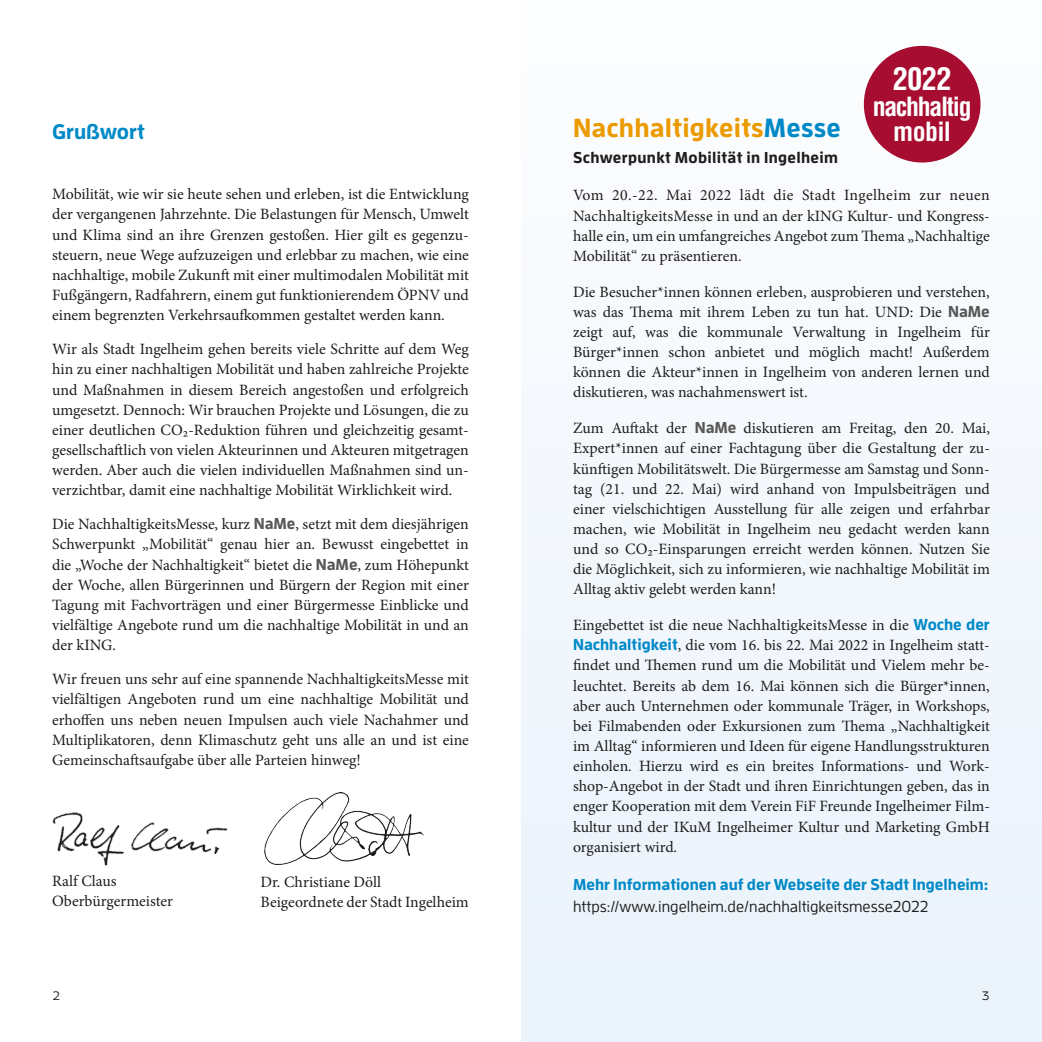
<style>
.page{position:relative;width:1042px;height:1042px;background:#fff}
.page>*{position:absolute;margin:0;border:0;box-sizing:border-box;transform-origin:0 0}
.t1{font:700 condensed 30.62px "Helvetica LT Std";color:#fff}
.t2{font:700 26.25px "Enzo OT";letter-spacing:.01em;color:#eb9a00}
.t3{font:700 condensed 25.9px "Helvetica LT Std";letter-spacing:-.05em;color:#fff}
.t4{font:700 21px "Enzo OT";color:#0089c7}
.t5{font:15.75px/20.1px "Minion Pro";color:#1d1d1b;text-align:justify}
.t6{font:700 15.75px "Enzo OT";color:#0089c7}
.t7{font:500 15.75px "Enzo OT";color:#1d1d1b}
.t8{font:700 15.75px "Enzo OT";letter-spacing:.02em;color:#1d1d1b}
.t9{font:500 12.25px "Enzo OT";color:#1d1d1b}
.s1{color:#0089c7}
.s2{font-family:"Enzo OT";font-weight:700;color:#575756}
.s3{font-family:"Enzo OT";font-weight:700;color:#0089c7}
</style>
<div class="page">
<div style="left:521px;top:0;width:521px;height:1042px;background:#f3f8fc"></div>
<div style="left:864px;top:46px;width:116px;height:116px;background:#a70d30;border-radius:50%"></div>
<img style="left:52px;top:812px;width:176px;height:54px">
<img style="left:265px;top:792px;width:158px;height:73px">
<h1 class="t1" style="left:893px;top:60px;width:60px">2022</h1>
<h3 class="t3" style="left:872px;top:90px;width:100px">nachhaltig</h3>
<h2 class="t2" style="left:573px;top:111px;width:269px">Nachhaltigkeits<span class="s1">Messe</span></h2>
<p class="t8" style="left:573px;top:147px;width:266px">Schwerpunkt Mobilität in Ingelheim</p>
<p class="t5" style="left:573px;top:185px;width:418px">Vom 20.-22. Mai 2022 lädt die Stadt Ingelheim zur neuen NachhaltigkeitsMesse in und an der kING Kultur- und Kongress&shy;halle ein, um ein umfangreiches Angebot zum Thema „Nachhaltige Mobilität“ zu präsentieren.</p>
<p class="t5" style="left:573px;top:282px;width:418px">Die Besucher*innen können erleben, ausprobieren und verstehen, was das Thema mit ihrem Leben zu tun hat. UND: Die <span class="s2">NaMe </span>zeigt auf, was die kommunale Verwaltung in Ingelheim für Bürger*innen schon anbietet und möglich macht! Außerdem können die Akteur*innen in Ingelheim von anderen lernen und diskutieren, was nachahmenswert ist.</p>
<p class="t5" style="left:573px;top:418px;width:418px">Zum Auftakt der <span class="s2">NaMe</span> diskutieren am Freitag, den 20. Mai, Expert*innen auf einer Fachtagung über die Gestaltung der zu&shy;künftigen Mobilitätswelt. Die Bürgermesse am Samstag und Sonn&shy;tag (21. und 22. Mai) wird anhand von Impulsbeiträgen und einer vielschichtigen Ausstellung für alle zeigen und erfahrbar machen, wie Mobilität in Ingelheim neu gedacht werden kann und so CO₂-Einsparungen erreicht werden können. Nutzen Sie die Möglichkeit, sich zu informieren, wie nachhaltige Mobilität im Alltag aktiv gelebt werden kann!</p>
<p class="t5" style="left:573px;top:615px;width:418px">Eingebettet ist die neue NachhaltigkeitsMesse in die <span class="s3">Woche der Nachhaltigkeit</span>, die vom 16. bis 22. Mai 2022 in Ingelheim statt&shy;findet und Themen rund um die Mobilität und Vielem mehr be&shy;leuchtet. Bereits ab dem 16. Mai können sich die Bürger*innen, aber auch Unternehmen oder kommunale Träger, in Workshops, bei Filmabenden oder Exkursionen zum Thema „Nachhaltigkeit im Alltag“ informieren und Ideen für eigene Handlungsstrukturen einholen. Hierzu wird es ein breites Informations- und Work&shy;shop-Angebot in der Stadt und ihren Einrichtungen geben, das in enger Kooperation mit dem Verein FiF Freunde Ingelheimer Film&shy;kultur und der IKuM Ingelheimer Kultur und Marketing GmbH organisiert wird.</p>
<p class="t6" style="left:573px;top:874px;width:417px">Mehr Informationen auf der Webseite der Stadt Ingelheim:</p>
<p class="t7" style="left:573px;top:897px;width:357px">https://www.ingelheim.de/nachhaltigkeitsmesse2022</p>
<h3 class="t4" style="left:52px;top:118px;width:94px">Grußwort</h3>
<h3 class="t3" style="left:893px;top:115px;width:59px">mobil</h3>
<p class="t5" style="left:52px;top:184px;width:418px">Mobilität, wie wir sie heute sehen und erleben, ist die Entwicklung der vergangenen Jahrzehnte. Die Belastungen für Mensch, Umwelt und Klima sind an ihre Grenzen gestoßen. Hier gilt es gegenzu&shy;steuern, neue Wege aufzuzeigen und erlebbar zu machen, wie eine nachhaltige, mobile Zukunft mit einer multimodalen Mobilität mit Fußgängern, Radfahrern, einem gut funktionierendem ÖPNV und einem begrenzten Verkehrsaufkommen gestaltet werden kann.</p>
<p class="t5" style="left:52px;top:339px;width:418px">Wir als Stadt Ingelheim gehen bereits viele Schritte auf dem Weg hin zu einer nachhaltigen Mobilität und haben zahlreiche Projekte und Maßnahmen in diesem Bereich angestoßen und erfolgreich umgesetzt. Dennoch: Wir brauchen Projekte und Lösungen, die zu einer deutlichen CO₂-Reduktion führen und gleichzeitig gesamt&shy;gesellschaftlich von vielen Akteurinnen und Akteuren mitgetragen werden. Aber auch die vielen individuellen Maßnahmen sind un&shy;verzichtbar, damit eine nachhaltige Mobilität Wirklichkeit wird.</p>
<p class="t5" style="left:52px;top:514px;width:418px">Die NachhaltigkeitsMesse, kurz <span class="s2">NaMe</span>, setzt mit dem diesjährigen Schwerpunkt „Mobilität“ genau hier an. Bewusst eingebettet in die „Woche der Nachhaltigkeit“ bietet die <span class="s2">NaMe</span>, zum Höhepunkt der Woche, allen Bürgerinnen und Bürgern der Region mit einer Tagung mit Fachvorträgen und einer Bürgermesse Einblicke und vielfältige Angebote rund um die nachhaltige Mobilität in und an der kING.</p>
<p class="t5" style="left:52px;top:669px;width:418px">Wir freuen uns sehr auf eine spannende NachhaltigkeitsMesse mit vielfältigen Angeboten rund um eine nachhaltige Mobilität und erhoffen uns neben neuen Impulsen auch viele Nachahmer und Multiplikatoren, denn Klimaschutz geht uns alle an und ist eine Gemeinschaftsaufgabe über alle Parteien hinweg!</p>
<p class="t5" style="left:52px;top:870px;width:122px">Ralf Claus<br>Oberbürgermeister</p>
<p class="t5" style="left:260px;top:872px;width:210px">Dr. Christiane Döll<br>Beigeordnete der Stadt Ingelheim</p>
<p class="t9" style="left:52px;top:988px;width:10px">2</p>
<p class="t9" style="left:981px;top:988px;width:10px">3</p>
</div>
